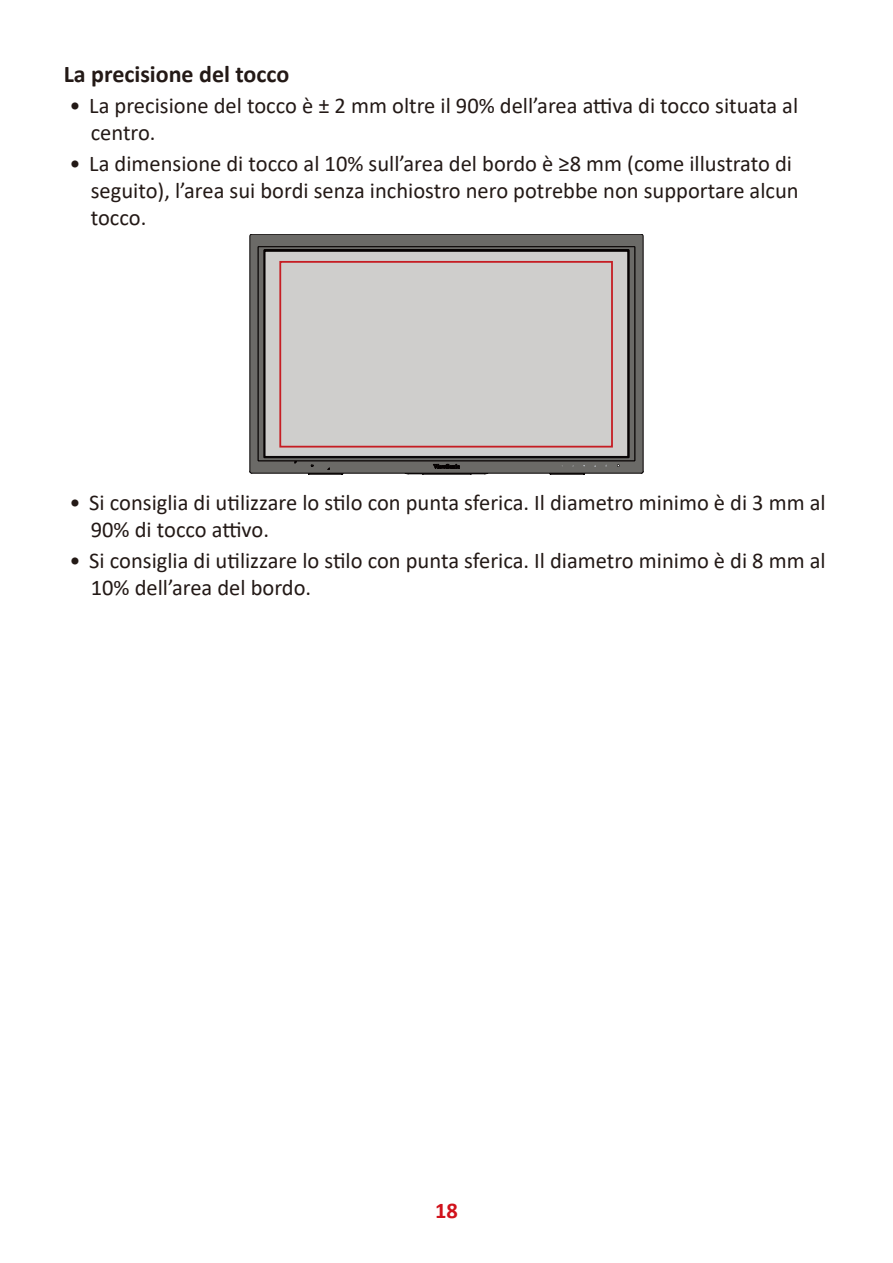
<style>
.page{position:relative;width:893px;height:1263px;background:#fff}
.page>*{position:absolute;margin:0;border:0;box-sizing:border-box;transform-origin:0 0}
.Heading_3{font:700 24px "Calibri";color:#231916}
.t1{font:22.5px/27px "Calibri";color:#231916}
.t2{font:700 22.5px "Calibri";color:#d1131c}
</style>
<div class="page">
<svg style="left:250px;top:234px;width:393px;height:239px;background:#5f5e5b"></svg>
<svg style="left:258px;top:247px;width:377px;height:214px;background:#4d4b49"></svg>
<svg style="left:264px;top:250px;width:365px;height:224px;background:#494745"></svg>
<div style="left:265px;top:251px;width:363px;height:205px;background:#cfcecc;border:1px solid #060202"></div>
<div style="left:279px;top:261px;width:334px;height:186px;border:2px solid #c61d23"></div>
<p class="Heading_3" style="left:64px;top:57px;width:227px">La precisione del tocco</p>
<p class="t1" style="left:91px;top:91px;width:709px;text-indent:-21px">• La precisione del tocco è ± 2 mm oltre il 90% dell’area attiva di tocco situata al centro.</p>
<p class="t1" style="left:91px;top:150px;width:709px;text-indent:-21px">• La dimensione di tocco al 10% sull’area del bordo è ≥8 mm (come illustrato di seguito), l’area sui bordi senza inchiostro nero potrebbe non supportare alcun tocco.</p>
<p class="t1" style="left:91px;top:488px;width:736px;text-indent:-21px">• Si consiglia di utilizzare lo stilo con punta sferica. Il diametro minimo è di 3 mm al<br>90% di tocco attivo.</p>
<p class="t1" style="left:91px;top:546px;width:736px;text-indent:-21px">• Si consiglia di utilizzare lo stilo con punta sferica. Il diametro minimo è di 8 mm al<br>10% dell’area del bordo.</p>
<p class="t2" style="left:435px;top:1194px;width:24px">18</p>
</div>
